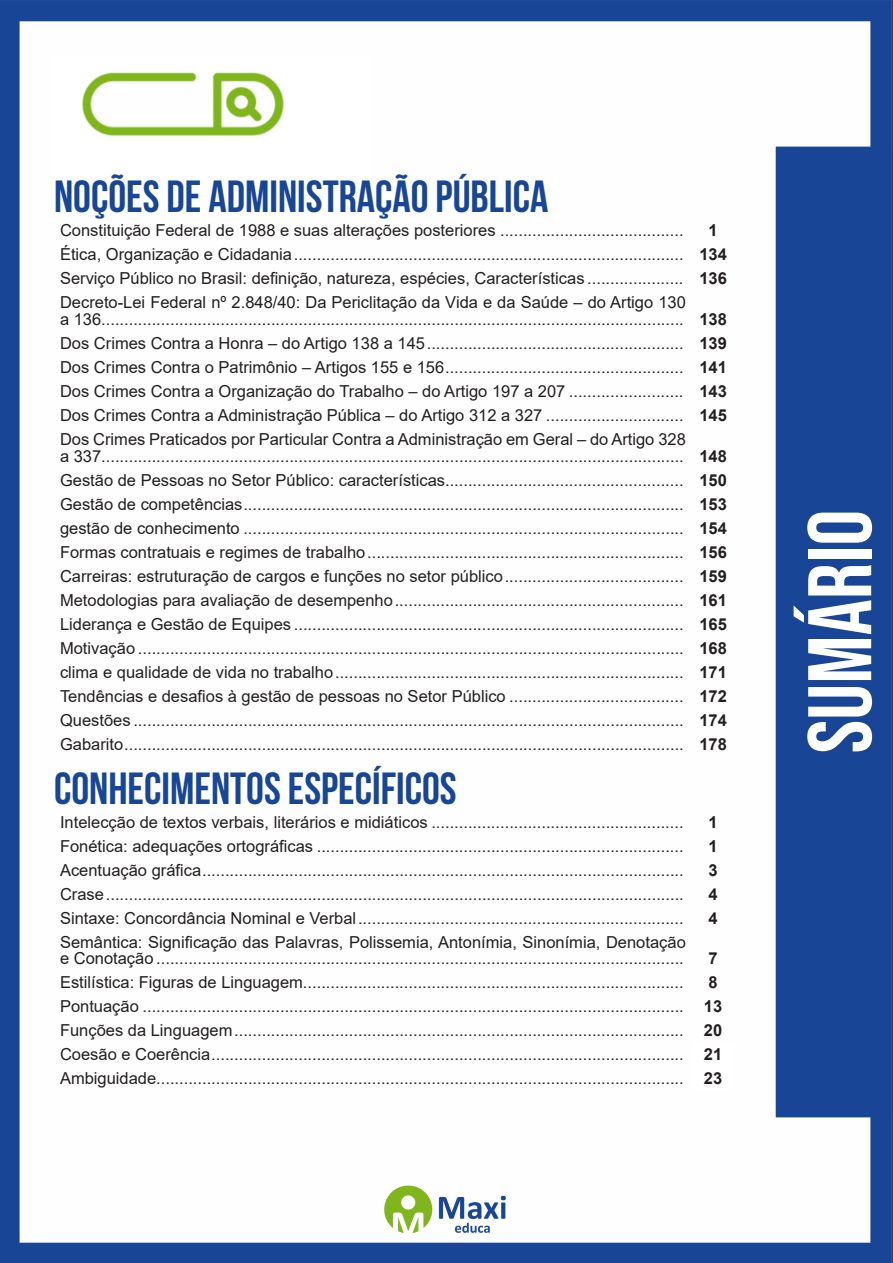
<style>
.page{position:relative;width:893px;height:1263px;background:#fff}
.page>*{position:absolute;margin:0;border:0;box-sizing:border-box;transform-origin:0 0}
.t1{font:90px "Bebas Neue";color:#fff}
.t2{font:700 45px "Bebas Neue";color:#184696}
.ALTERNATIVAS{font:16.5px/16.5px "Arial";color:#231f20}
.INDICE{font:700 16.5px "Arial";color:#231f20}
</style>
<div class="page">
<img style="left:0;top:0;width:893px;height:1263px">
<div style="left:53px;top:55px;width:317px;height:121px;background:#fff"></div>
<img style="left:82px;top:72px;width:201px;height:64px">
<svg style="left:692px;top:1042px;width:42px;height:48px"></svg>
<p class="t2" style="left:54px;top:172px;width:496px">NOÇÕES DE ADMINISTRAÇÃO PÚBLICA</p>
<p class="ALTERNATIVAS" style="left:60px;top:222px;width:625px">Constituição Federal de 1988 e suas alterações posteriores ........................................</p>
<p class="INDICE" style="left:708px;top:219px;width:11px">1</p>
<p class="ALTERNATIVAS" style="left:60px;top:246px;width:625px">Ética, Organização e Cidadania.....................................................................................</p>
<p class="INDICE" style="left:699px;top:243px;width:29px">134</p>
<p class="ALTERNATIVAS" style="left:60px;top:270px;width:625px">Serviço Público no Brasil: definição, natureza, espécies, Características .....................</p>
<p class="INDICE" style="left:699px;top:267px;width:29px">136</p>
<p class="ALTERNATIVAS" style="left:60px;top:294px;width:627px">Decreto-Lei Federal nº 2.848/40: Da Periclitação da Vida e da Saúde – do Artigo 130 a 136...............................................................................................................................</p>
<p class="INDICE" style="left:699px;top:307px;width:29px">138</p>
<p class="ALTERNATIVAS" style="left:60px;top:335px;width:625px">Dos Crimes Contra a Honra – do Artigo 138 a 145........................................................</p>
<p class="INDICE" style="left:699px;top:331px;width:29px">139</p>
<p class="ALTERNATIVAS" style="left:60px;top:359px;width:625px">Dos Crimes Contra o Patrimônio – Artigos 155 e 156....................................................</p>
<p class="INDICE" style="left:699px;top:355px;width:29px">141</p>
<p class="ALTERNATIVAS" style="left:60px;top:383px;width:625px">Dos Crimes Contra a Organização do Trabalho – do Artigo 197 a 207 .........................</p>
<p class="INDICE" style="left:699px;top:379px;width:29px">143</p>
<p class="ALTERNATIVAS" style="left:60px;top:407px;width:625px">Dos Crimes Contra a Administração Pública – do Artigo 312 a 327 ..............................</p>
<p class="INDICE" style="left:699px;top:404px;width:29px">145</p>
<p class="ALTERNATIVAS" style="left:60px;top:431px;width:627px">Dos Crimes Praticados por Particular Contra a Administração em Geral – do Artigo 328 a 337...............................................................................................................................</p>
<p class="INDICE" style="left:699px;top:444px;width:29px">148</p>
<p class="ALTERNATIVAS" style="left:60px;top:471px;width:625px">Gestão de Pessoas no Setor Público: características....................................................</p>
<p class="INDICE" style="left:699px;top:468px;width:29px">150</p>
<p class="ALTERNATIVAS" style="left:60px;top:495px;width:625px">Gestão de competências................................................................................................</p>
<p class="INDICE" style="left:699px;top:492px;width:29px">153</p>
<p class="ALTERNATIVAS" style="left:60px;top:519px;width:625px">gestão de conhecimento ................................................................................................</p>
<p class="INDICE" style="left:699px;top:516px;width:29px">154</p>
<p class="ALTERNATIVAS" style="left:60px;top:543px;width:625px">Formas contratuais e regimes de trabalho.....................................................................</p>
<p class="INDICE" style="left:699px;top:540px;width:29px">156</p>
<p class="ALTERNATIVAS" style="left:60px;top:567px;width:625px">Carreiras: estruturação de cargos e funções no setor público.......................................</p>
<p class="INDICE" style="left:699px;top:564px;width:29px">159</p>
<p class="ALTERNATIVAS" style="left:60px;top:591px;width:625px">Metodologias para avaliação de desempenho...............................................................</p>
<p class="INDICE" style="left:699px;top:588px;width:29px">161</p>
<p class="ALTERNATIVAS" style="left:60px;top:615px;width:625px">Liderança e Gestão de Equipes .....................................................................................</p>
<p class="INDICE" style="left:699px;top:612px;width:29px">165</p>
<p class="ALTERNATIVAS" style="left:60px;top:639px;width:625px">Motivação .......................................................................................................................</p>
<p class="INDICE" style="left:699px;top:636px;width:29px">168</p>
<p class="ALTERNATIVAS" style="left:60px;top:663px;width:625px">clima e qualidade de vida no trabalho............................................................................</p>
<p class="INDICE" style="left:699px;top:660px;width:29px">171</p>
<p class="ALTERNATIVAS" style="left:60px;top:687px;width:625px">Tendências e desafios à gestão de pessoas no Setor Público ......................................</p>
<p class="INDICE" style="left:699px;top:684px;width:29px">172</p>
<p class="ALTERNATIVAS" style="left:60px;top:711px;width:625px">Questões ........................................................................................................................</p>
<p class="INDICE" style="left:699px;top:708px;width:29px">174</p>
<p class="ALTERNATIVAS" style="left:60px;top:735px;width:625px">Gabarito..........................................................................................................................</p>
<p class="INDICE" style="left:699px;top:732px;width:29px">178</p>
<p class="t2" style="left:54px;top:763px;width:404px">CONHECIMENTOS ESPECÍFICOS</p>
<p class="ALTERNATIVAS" style="left:60px;top:813px;width:625px">Intelecção de textos verbais, literários e midiáticos .......................................................</p>
<p class="INDICE" style="left:708px;top:810px;width:11px">1</p>
<p class="ALTERNATIVAS" style="left:60px;top:837px;width:625px">Fonética: adequações ortográficas ................................................................................</p>
<p class="INDICE" style="left:708px;top:834px;width:11px">1</p>
<p class="ALTERNATIVAS" style="left:60px;top:861px;width:625px">Acentuação gráfica.........................................................................................................</p>
<p class="INDICE" style="left:708px;top:858px;width:11px">3</p>
<p class="ALTERNATIVAS" style="left:60px;top:885px;width:625px">Crase..............................................................................................................................</p>
<p class="INDICE" style="left:708px;top:882px;width:11px">4</p>
<p class="ALTERNATIVAS" style="left:60px;top:910px;width:625px">Sintaxe: Concordância Nominal e Verbal.......................................................................</p>
<p class="INDICE" style="left:708px;top:906px;width:11px">4</p>
<p class="ALTERNATIVAS" style="left:60px;top:934px;width:627px">Semântica: Significação das Palavras, Polissemia, Antonímia, Sinonímia, Denotação e Conotação ...................................................................................................................</p>
<p class="INDICE" style="left:708px;top:947px;width:11px">7</p>
<p class="ALTERNATIVAS" style="left:60px;top:974px;width:625px">Estilística: Figuras de Linguagem...................................................................................</p>
<p class="INDICE" style="left:708px;top:971px;width:11px">8</p>
<p class="ALTERNATIVAS" style="left:60px;top:998px;width:625px">Pontuação ......................................................................................................................</p>
<p class="INDICE" style="left:704px;top:995px;width:20px">13</p>
<p class="ALTERNATIVAS" style="left:60px;top:1022px;width:625px">Funções da Linguagem..................................................................................................</p>
<p class="INDICE" style="left:704px;top:1019px;width:20px">20</p>
<p class="ALTERNATIVAS" style="left:60px;top:1046px;width:625px">Coesão e Coerência.......................................................................................................</p>
<p class="INDICE" style="left:704px;top:1043px;width:20px">21</p>
<p class="ALTERNATIVAS" style="left:60px;top:1070px;width:625px">Ambiguidade...................................................................................................................</p>
<p class="INDICE" style="left:704px;top:1067px;width:20px">23</p>
<h1 class="t1" style="left:789px;top:753px;width:245px;rotate:-90deg">sumário</h1>
</div>
